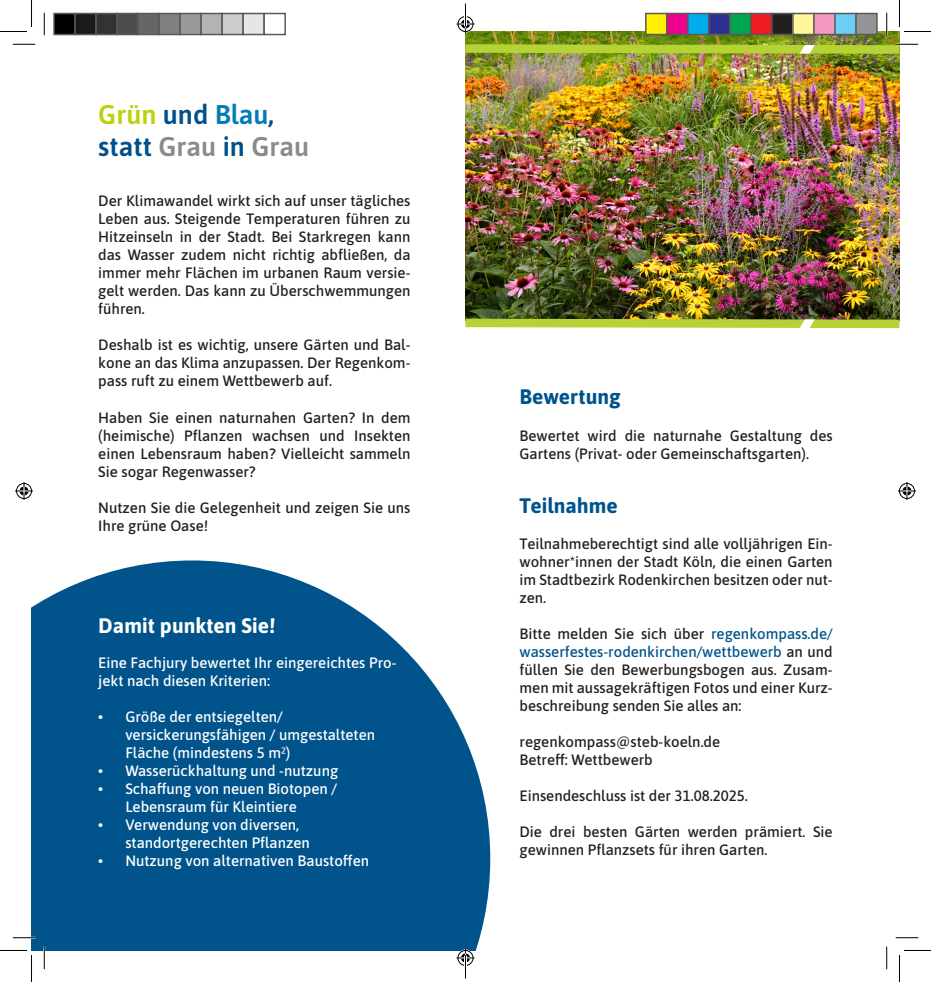
<style>
.page{position:relative;width:931px;height:982px;background:#fff}
.page>*{position:absolute;margin:0;border:0;box-sizing:border-box;transform-origin:0 0}
.t1{font:600 27px/32.4px "Asap";color:#00508c}
.t2{font:700 21px "Asap";color:#01548b}
.t3{font:700 21px "Asap";color:#fff}
.t4{font:500 15px/18px "Asap";color:#231f20;text-align:justify}
.t5{font:500 15px/18px "Asap";color:#fff}
.s1{color:#bed00c}
.s2{color:#007cb7}
.s3{color:#8b8b8b}
.s4{color:#01548b}
</style>
<div class="page">
<svg style="left:32px;top:560px;width:458px;height:390px;background:#206899"></svg>
<img style="left:465px;top:32px;width:434px;height:287px">
<svg style="left:465px;top:319px;width:434px;height:9px;background:#b6d23f"></svg>
<hr style="left:895px;top:43px;width:23px;height:2px;background:#fff">
<hr style="left:13px;top:936px;width:22px;height:2px;background:#fff">
<hr style="left:43px;top:946px;width:2px;height:23px;background:#fff">
<hr style="left:885px;top:13px;width:2px;height:22px;background:#fff">
<svg style="left:13px;top:44px;width:22px;height:1px"></svg>
<svg style="left:465px;top:44px;width:453px;height:10px;background:#b0ca3d"></svg>
<svg style="left:13px;top:937px;width:22px;height:1px"></svg>
<svg style="left:895px;top:937px;width:23px;height:1px"></svg>
<svg style="left:44px;top:13px;width:1px;height:22px"></svg>
<svg style="left:44px;top:946px;width:1px;height:23px"></svg>
<svg style="left:886px;top:13px;width:1px;height:22px"></svg>
<svg style="left:886px;top:946px;width:1px;height:23px"></svg>
<svg style="left:0;top:0;width:32px;height:32px"></svg>
<svg style="left:0;top:950px;width:32px;height:31px"></svg>
<svg style="left:899px;top:0;width:31px;height:32px"></svg>
<svg style="left:899px;top:950px;width:31px;height:31px"></svg>
<svg style="left:15px;top:482px;width:18px;height:18px"></svg>
<svg style="left:898px;top:482px;width:17px;height:18px"></svg>
<div style="left:54px;top:14px;width:21px;height:21px;background:#000"></div>
<div style="left:53px;top:13px;width:23px;height:22px;border:2px solid #595959"></div>
<div style="left:75px;top:14px;width:21px;height:21px;background:#1a1a1a"></div>
<div style="left:74px;top:13px;width:23px;height:22px;border:2px solid #595959"></div>
<div style="left:96px;top:14px;width:21px;height:21px;background:#333"></div>
<div style="left:95px;top:13px;width:23px;height:22px;border:2px solid #595959"></div>
<div style="left:117px;top:14px;width:21px;height:21px;background:#4d4d4d"></div>
<div style="left:116px;top:13px;width:23px;height:22px;border:2px solid #595959"></div>
<div style="left:138px;top:14px;width:21px;height:21px;background:#666"></div>
<div style="left:137px;top:13px;width:23px;height:22px;border:2px solid #595959"></div>
<div style="left:159px;top:14px;width:21px;height:21px;background:#808080"></div>
<div style="left:158px;top:13px;width:23px;height:22px;border:2px solid #595959"></div>
<div style="left:180px;top:14px;width:21px;height:21px;background:#999"></div>
<div style="left:179px;top:13px;width:23px;height:22px;border:2px solid #595959"></div>
<div style="left:201px;top:14px;width:21px;height:21px;background:#b3b3b3"></div>
<div style="left:200px;top:13px;width:23px;height:22px;border:2px solid #595959"></div>
<div style="left:222px;top:14px;width:21px;height:21px;background:#ccc"></div>
<div style="left:221px;top:13px;width:23px;height:22px;border:2px solid #595959"></div>
<div style="left:243px;top:14px;width:21px;height:21px;background:#e6e6e6"></div>
<div style="left:242px;top:13px;width:23px;height:22px;border:2px solid #595959"></div>
<div style="left:263px;top:13px;width:23px;height:22px;border:2px solid #595959"></div>
<div style="left:645px;top:14px;width:21px;height:21px;background:#fff101"></div>
<div style="left:645px;top:13px;width:22px;height:22px;border:2px solid #595959"></div>
<div style="left:666px;top:14px;width:21px;height:21px;background:#ed028c"></div>
<div style="left:666px;top:13px;width:22px;height:22px;border:2px solid #595959"></div>
<div style="left:687px;top:14px;width:21px;height:21px;background:#00aeef"></div>
<div style="left:687px;top:13px;width:22px;height:22px;border:2px solid #595959"></div>
<div style="left:708px;top:14px;width:21px;height:21px;background:#2e3092"></div>
<div style="left:708px;top:13px;width:22px;height:22px;border:2px solid #595959"></div>
<div style="left:729px;top:14px;width:21px;height:21px;background:#00a54f"></div>
<div style="left:729px;top:13px;width:22px;height:22px;border:2px solid #595959"></div>
<div style="left:750px;top:14px;width:21px;height:21px;background:#ee1d23"></div>
<div style="left:750px;top:13px;width:22px;height:22px;border:2px solid #595959"></div>
<div style="left:771px;top:14px;width:21px;height:21px;background:#231f20"></div>
<div style="left:771px;top:13px;width:22px;height:22px;border:2px solid #595959"></div>
<div style="left:792px;top:14px;width:21px;height:21px;background:#fff79a"></div>
<div style="left:792px;top:13px;width:22px;height:22px;border:2px solid #595959"></div>
<div style="left:813px;top:14px;width:21px;height:21px;background:#f499c2"></div>
<div style="left:813px;top:13px;width:22px;height:22px;border:2px solid #595959"></div>
<div style="left:834px;top:14px;width:21px;height:21px;background:#6bcff6"></div>
<div style="left:834px;top:13px;width:22px;height:22px;border:2px solid #595959"></div>
<div style="left:855px;top:14px;width:21px;height:21px;background:#939598"></div>
<div style="left:855px;top:13px;width:22px;height:22px;border:2px solid #595959"></div>
<svg style="left:456px;top:4px;width:18px;height:29px"></svg>
<svg style="left:456px;top:948px;width:18px;height:30px"></svg>
<h1 class="t1" style="left:98px;top:96px;width:212px"><span class="s1">Grün</span> und <span class="s2">Blau</span>, statt <span class="s3">Grau</span> in <span class="s3">Grau</span></h1>
<p class="t4" style="left:98px;top:191px;width:314px">Der Klimawandel wirkt sich auf unser tägliches Leben aus. Steigende Temperaturen führen zu Hitzeinseln in der Stadt. Bei Starkregen kann das Wasser zudem nicht richtig abfließen, da immer mehr Flächen im urbanen Raum versie&shy;gelt werden. Das kann zu Überschwemmungen führen.</p>
<p class="t4" style="left:98px;top:335px;width:314px">Deshalb ist es wichtig, unsere Gärten und Bal&shy;kone an das Klima anzupassen. Der Regenkom&shy;pass ruft zu einem Wettbewerb auf.</p>
<p class="t4" style="left:98px;top:407px;width:314px">Haben Sie einen naturnahen Garten? In dem (heimische) Pflanzen wachsen und Insekten einen Lebensraum haben? Vielleicht sammeln Sie sogar Regenwasser?</p>
<p class="t4" style="left:98px;top:497px;width:313px">Nutzen Sie die Gelegenheit und zeigen Sie uns<br>Ihre grüne Oase!</p>
<h2 class="t3" style="left:98px;top:610px;width:178px">Damit punkten Sie!</h2>
<p class="t5" style="left:98px;top:652px;width:300px">Eine Fachjury bewertet Ihr eingereichtes Pro&shy;jekt nach diesen Kriterien:</p>
<p class="t5" style="left:125px;top:706px;width:251px;text-indent:-27px">• Größe der entsiegelten/ versickerungsfähigen / umgestalteten<br>Fläche (mindestens 5 m²)</p>
<p class="t5" style="left:98px;top:760px;width:241px">• Wasserückhaltung und -nutzung</p>
<p class="t5" style="left:125px;top:778px;width:213px;text-indent:-27px">• Schaffung von neuen Biotopen /<br>Lebensraum für Kleintiere</p>
<p class="t5" style="left:125px;top:814px;width:186px;text-indent:-27px">• Verwendung von diversen, standortgerechten Pflanzen</p>
<p class="t5" style="left:98px;top:850px;width:272px">• Nutzung von alternativen Baustoffen</p>
<h2 class="t2" style="left:519px;top:382px;width:103px">Bewertung</h2>
<p class="t4" style="left:519px;top:425px;width:314px">Bewertet wird die naturnahe Gestaltung des<br>Gartens (Privat- oder Gemeinschaftsgarten).</p>
<h2 class="t2" style="left:519px;top:490px;width:100px">Teilnahme</h2>
<p class="t4" style="left:519px;top:533px;width:314px">Teilnahmeberechtigt sind alle volljährigen Ein&shy;wohner*innen der Stadt Köln, die einen Garten im Stadtbezirk Rodenkirchen besitzen oder nut&shy;zen.</p>
<p class="t4" style="left:519px;top:623px;width:314px">Bitte melden Sie sich über <span class="s4">regenkompass.de/ wasserfestes-rodenkirchen/wettbewerb</span> an und füllen Sie den Bewerbungsbogen aus. Zusam&shy;men mit aussagekräftigen Fotos und einer Kurz&shy;beschreibung senden Sie alles an:</p>
<p class="t4" style="left:519px;top:731px;width:202px">regenkompass@steb-koeln.de<br>Betreff: Wettbewerb</p>
<p class="t4" style="left:519px;top:785px;width:230px">Einsendeschluss ist der 31.08.2025.</p>
<p class="t4" style="left:519px;top:821px;width:314px">Die drei besten Gärten werden prämiert. Sie gewinnen Pflanzsets für ihren Garten.</p>
</div>
